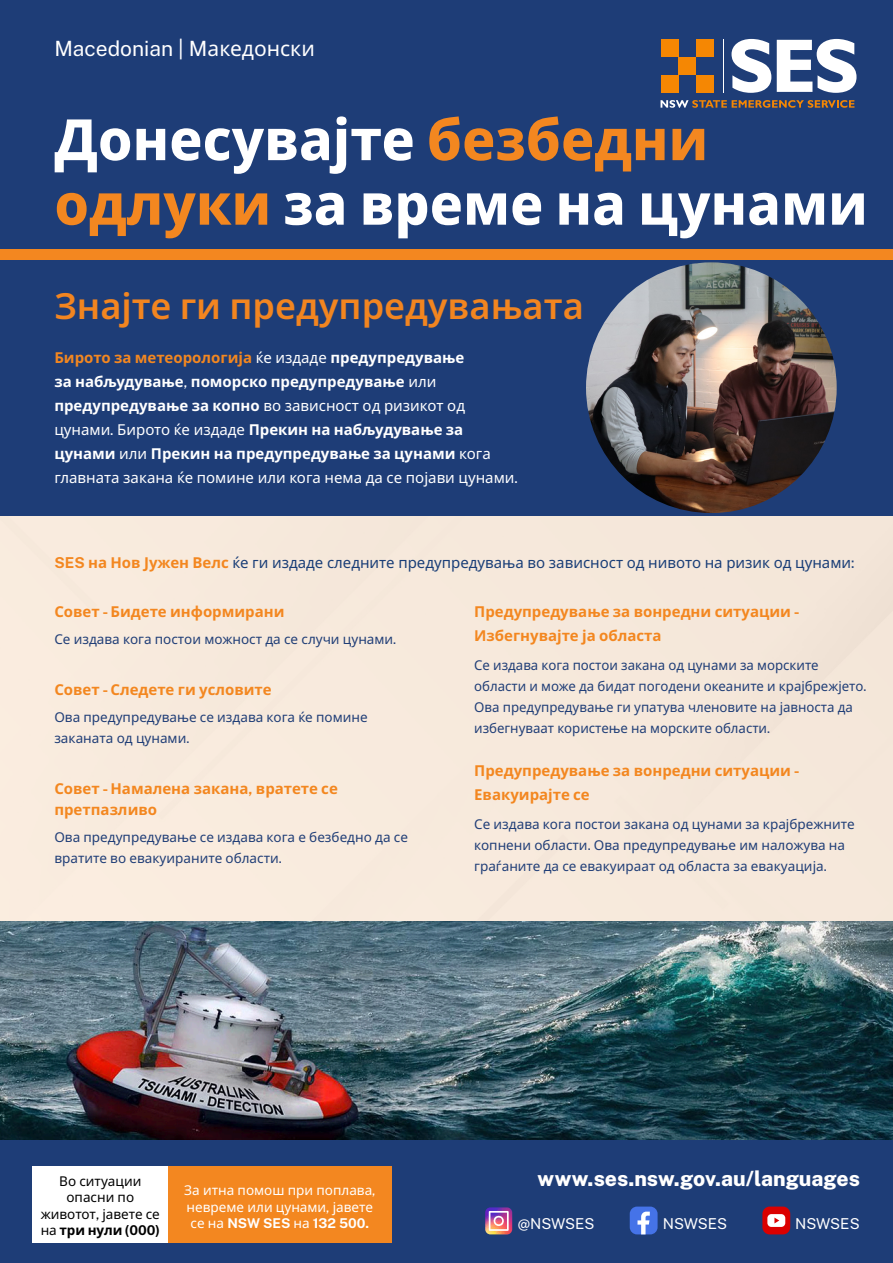
<style>
.page{position:relative;width:893px;height:1263px;background:#fff}
.page>*{position:absolute;margin:0;border:0;box-sizing:border-box;transform-origin:0 0}
.t1{font:800 57px/64.5px "Noto Sans";color:#fff}
.t2{font:600 36px "Noto Sans";color:#f28520}
.t3{font:800 21px "Public Sans";color:#fff}
.t4{font:21px "Public Sans";color:#fff}
.t5{font:700 15px/24px "Noto Sans";color:#fff}
.t6{font:700 15px/24px "Noto Sans";color:#f38720}
.t7{font:15px "Noto Sans";color:#1a3e77}
.t8{font:15px "Public Sans";letter-spacing:-.005em;color:#fff}
.t9{font:13.5px/21px "Noto Sans";color:#203e77}
.t10{font:13.5px/16.2px "Noto Sans";color:#fff}
.t11{font:13.5px/16.2px "Noto Sans";color:#000;text-align:center}
.t12{font:700 13.5px "Public Sans";color:#fff}
.t13{font:700 13.5px "Noto Sans";color:#000}
.s1{font-family:"Noto Sans"}
.s2{color:#f38720}
.s3{font-weight:400}
.s4{font-family:"Public Sans";font-weight:400}
.s5{font-family:"Public Sans";font-weight:700;color:#f38720}
.s6{font-weight:700;color:#f38720}
.s7{font-family:"Public Sans"}
.s8{font-family:"Noto Sans";font-weight:400}
</style>
<div class="page">
<div style="left:0;top:259px;width:893px;height:257px;background:#1e3d77"></div>
<img style="left:0;top:921px;width:893px;height:219px">
<div style="left:0;top:1140px;width:893px;height:123px;background:#1e3d77"></div>
<div style="left:0;top:0;width:893px;height:264px;background:#1e3d77"></div>
<div style="left:0;top:249px;width:893px;height:10px;background:#f38720"></div>
<div style="left:696px;top:75px;width:18px;height:18px;background:#f58703"></div>
<div style="left:678px;top:57px;width:18px;height:18px;background:#f58703"></div>
<div style="left:696px;top:39px;width:18px;height:18px;background:#f58703"></div>
<div style="left:661px;top:75px;width:17px;height:18px;background:#f58703"></div>
<div style="left:661px;top:39px;width:17px;height:18px;background:#f58703"></div>
<svg style="left:731px;top:39px;width:40px;height:54px"></svg>
<svg style="left:777px;top:39px;width:79px;height:54px"></svg>
<svg style="left:661px;top:100px;width:193px;height:8px"></svg>
<hr style="left:723px;top:39px;width:1px;height:54px;background:#fff">
<div style="left:32px;top:1166px;width:136px;height:77px;background:#fff"></div>
<img style="left:586px;top:262px;width:251px;height:251px;border-radius:125px">
<div style="left:168px;top:1166px;width:224px;height:77px;background:#f38720"></div>
<div style="left:630px;top:1206px;width:28px;height:28px;background:#4573e8;border-radius:7px"></div>
<svg style="left:637px;top:1211px;width:13px;height:23px"></svg>
<div style="left:762px;top:1206px;width:28px;height:28px;background:#db0000;border-radius:7px"></div>
<div style="left:767px;top:1214px;width:18px;height:13px;background:#fff;border-radius:4px"></div>
<svg style="left:774px;top:1217px;width:5px;height:6px"></svg>
<svg style="left:485px;top:1207px;width:27px;height:27px"></svg>
<h3 class="t4" style="left:54px;top:34px;width:262px">Macedonian | M<span class="s1">акедонски</span></h3>
<h1 class="t1" style="left:54px;top:108px;width:815px">Донесувајте <span class="s2">безбедни одлуки</span> за време на цунами</h1>
<h2 class="t2" style="left:54px;top:286px;width:531px">Знајте ги предупредувањата</h2>
<p class="t5" style="left:54px;top:346px;width:465px"><span class="s2">Бирото за метеорологија</span> <span class="s3">ќе издаде</span> предупредување<br>за набљудување<span class="s4">,</span> поморско предупредување <span class="s3">или </span>предупредување за копно <span class="s3">во зависност од ризикот од цунами</span><span class="s4">.</span> <span class="s3">Бирото ќе издаде</span> Прекин на набљудување за цунами <span class="s3">или</span> Прекин на предупредување за цунами <span class="s3">кога главната закана ќе помине или кога нема да се појави цунами</span><span class="s4">.</span></p>
<p class="t7" style="left:54px;top:554px;width:802px"><span class="s5">SES</span> <span class="s6">на Нов Јужен Велс</span> ќе ги издаде следните предупредувања во зависност од нивото на ризик од цунами<span class="s7">:</span></p>
<p class="t6" style="left:54px;top:600px;width:232px">Совет <span class="s7">-</span>Бидете информирани</p>
<p class="t9" style="left:54px;top:629px;width:343px">Се издава кога постои можност да се случи цунами<span class="s7">.</span></p>
<p class="t6" style="left:54px;top:677px;width:219px">Совет <span class="s7">-</span>Следете ги условите</p>
<p class="t9" style="left:54px;top:707px;width:315px">Ова предупредување се издава кога ќе помине заканата од цунами<span class="s7">.</span></p>
<p class="t6" style="left:54px;top:778px;width:285px;line-height:21px">Совет <span class="s7">-</span>Намалена закана<span class="s7">,</span> вратете се претпазливо</p>
<p class="t9" style="left:54px;top:827px;width:355px">Ова предупредување се издава кога е безбедно да се вратите во евакуираните области<span class="s7">.</span></p>
<p class="t6" style="left:474px;top:600px;width:327px">Предупредување за вонредни ситуации <span class="s7">-<br></span>Избегнувајте ја областа</p>
<p class="t9" style="left:474px;top:655px;width:394px">Се издава кога постои закана од цунами за морските области и може да бидат погодени океаните и крајбрежјето<span class="s7">.<br></span>Ова предупредување ги упатува членовите на јавноста да избегнуваат користење на морските области<span class="s7">.</span></p>
<p class="t6" style="left:474px;top:758px;width:327px">Предупредување за вонредни ситуации <span class="s7">-<br></span>Евакуирајте се</p>
<p class="t9" style="left:474px;top:814px;width:382px">Се издава кога постои закана од цунами за крајбрежните копнени области<span class="s7">.</span> Ова предупредување им наложува на граѓаните да се евакуираат од областа за евакуација<span class="s7">.</span></p>
<p class="t11" style="left:59px;top:1173px;width:84px">Во ситуации</p>
<h3 class="t3" style="left:538px;top:1165px;width:324px">www.ses.nsw.gov.au/languages</h3>
<p class="t11" style="left:41px;top:1190px;width:121px">опасни по животот<span class="s7">,</span> јавете се</p>
<p class="t10" style="left:184px;top:1182px;width:193px">За итна помош при поплава<span class="s7">, </span>невреме или цунами<span class="s7">,</span> јавете</p>
<p class="t12" style="left:191px;top:1214px;width:180px"><span class="s8">се на</span> NSW SES <span class="s8">на</span> 132 500.</p>
<p class="t8" style="left:518px;top:1213px;width:78px">@NSWSES</p>
<p class="t8" style="left:663px;top:1213px;width:66px">NSWSES</p>
<p class="t8" style="left:795px;top:1213px;width:66px">NSWSES</p>
<p class="t13" style="left:41px;top:1222px;width:121px"><span class="s3">на</span> три нули <span class="s7">(000)</span></p>
</div>
